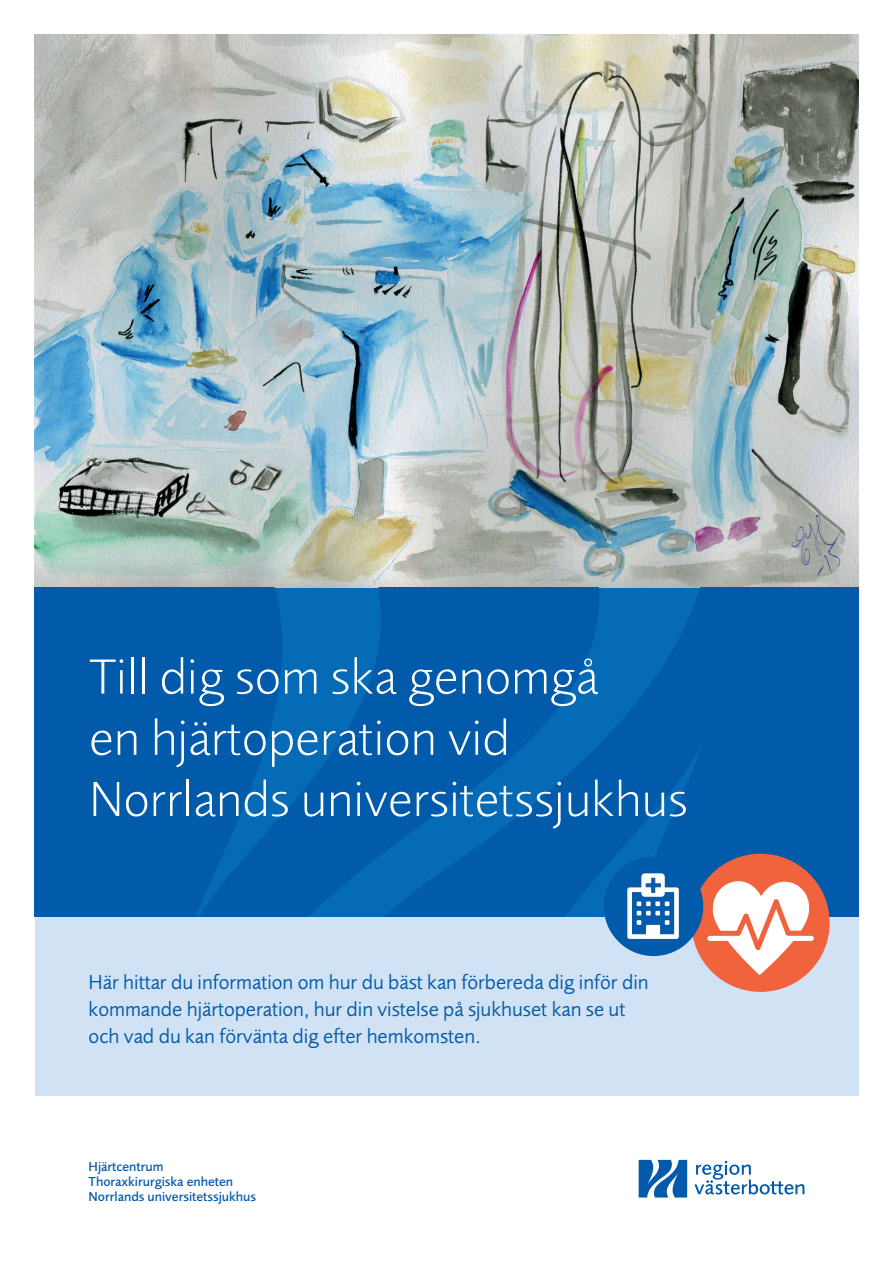
<style>
.page{position:relative;width:893px;height:1263px;background:#fff}
.page>*{position:absolute;margin:0;border:0;box-sizing:border-box;transform-origin:0 0}
.t1{font:300 51px/61.2px "Foundry Sans";color:#fff}
.t2{font:21px/27px "Foundry Sans";color:#015aaa}
.t3{font:500 13.5px/15px "Foundry Sans";color:#015aaa}
</style>
<div class="page">
<img style="left:34px;top:34px;width:825px;height:554px">
<svg style="left:639px;top:1160px;width:48px;height:37px"></svg>
<svg style="left:694px;top:1161px;width:110px;height:33px"></svg>
<div style="left:35px;top:864px;width:823px;height:232px;background:#d0e2f3"></div>
<div style="left:34px;top:588px;width:226px;height:328px;background:#015aaa"></div>
<svg style="left:260px;top:588px;width:599px;height:328px;background:#025ead"></svg>
<div style="left:691px;top:854px;width:139px;height:138px;background:#f1633d;border-radius:50%"></div>
<svg style="left:707px;top:881px;width:107px;height:94px"></svg>
<div style="left:604px;top:856px;width:99px;height:100px;background:#015aaa;border-radius:50%"></div>
<svg style="left:627px;top:873px;width:52px;height:66px"></svg>
<h1 class="t1" style="left:89px;top:646px;width:600px">Till dig som ska genomgå<br>en hjärtoperation vid<br>Norrlands universitetssjukhus</h1>
<p class="t2" style="left:89px;top:968px;width:561px">Här hittar du information om hur du bäst kan förbereda dig inför din kommande hjärtoperation, hur din vistelse på sjukhuset kan se ut och vad du kan förvänta dig efter hemkomsten.</p>
<p class="t3" style="left:89px;top:1159px;width:169px">Hjärtcentrum<br>Thoraxkirurgiska enheten<br>Norrlands universitetssjukhus</p>
</div>
